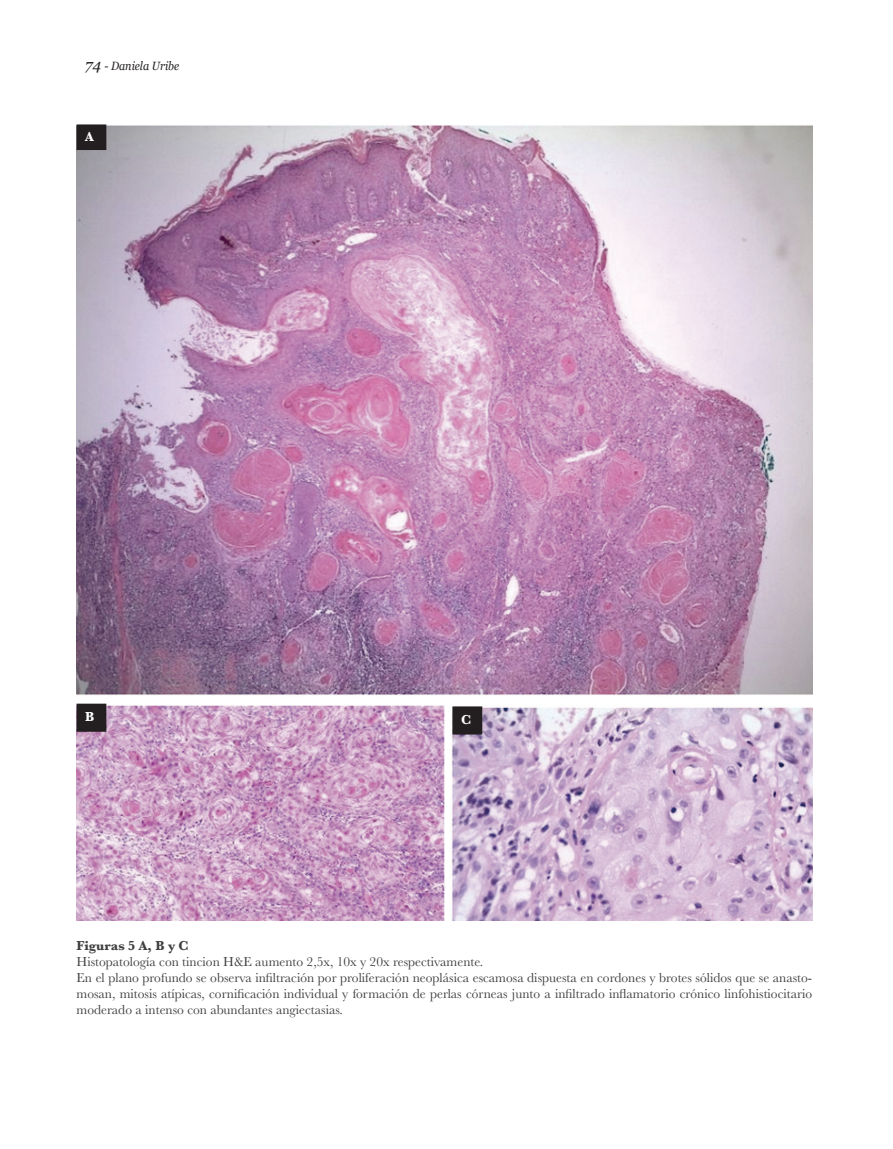
<style>
.page{position:relative;width:893px;height:1149px;background:#fff}
.page>*{position:absolute;margin:0;border:0;box-sizing:border-box;transform-origin:0 0}
.t1{font:italic 15px "Georgia";color:#231f20}
.t2{font:13.5px/16.2px "Baskerville";color:#3e3e3f}
.t3{font:700 13.5px "Baskerville";color:#3e3e3f}
.t4{font:700 13.5px "Baskerville";color:#fff}
.t5{font:italic 12px "Georgia";color:#231f20;scale:.9 1}
</style>
<div class="page">
<img style="left:77px;top:125px;width:735px;height:795px">
<div style="left:77px;top:125px;width:29px;height:24px;background:#231f20"></div>
<div style="left:77px;top:124px;width:29px;height:26px;border:1px solid #231f20"></div>
<div style="left:77px;top:704px;width:29px;height:27px;background:#231f20"></div>
<div style="left:77px;top:703px;width:29px;height:28px;border:1px solid #231f20"></div>
<div style="left:453px;top:706px;width:29px;height:27px;background:#231f20"></div>
<div style="left:452px;top:706px;width:30px;height:28px;border:1px solid #231f20"></div>
<p class="t5" style="left:104px;top:57px;width:85px">- Daniela Uribe</p>
<p class="t1" style="left:85px;top:54px;width:17px">74</p>
<p class="t4" style="left:85px;top:127px;width:10px">A</p>
<p class="t4" style="left:85px;top:707px;width:11px">B</p>
<p class="t4" style="left:461px;top:709px;width:12px">C</p>
<p class="t3" style="left:77px;top:935px;width:114px">Figuras 5 A, B y C</p>
<p class="t2" style="left:77px;top:953px;width:737px">Histopatología con tincion H&amp;E aumento 2,5x, 10x y 20x respectivamente.<br>En el plano profundo se observa infiltración por proliferación neoplásica escamosa dispuesta en cordones y brotes sólidos que se anasto&shy;mosan, mitosis atípicas, cornificación individual y formación de perlas córneas junto a infiltrado inflamatorio crónico linfohistiocitario moderado a intenso con abundantes angiectasias.</p>
</div>
